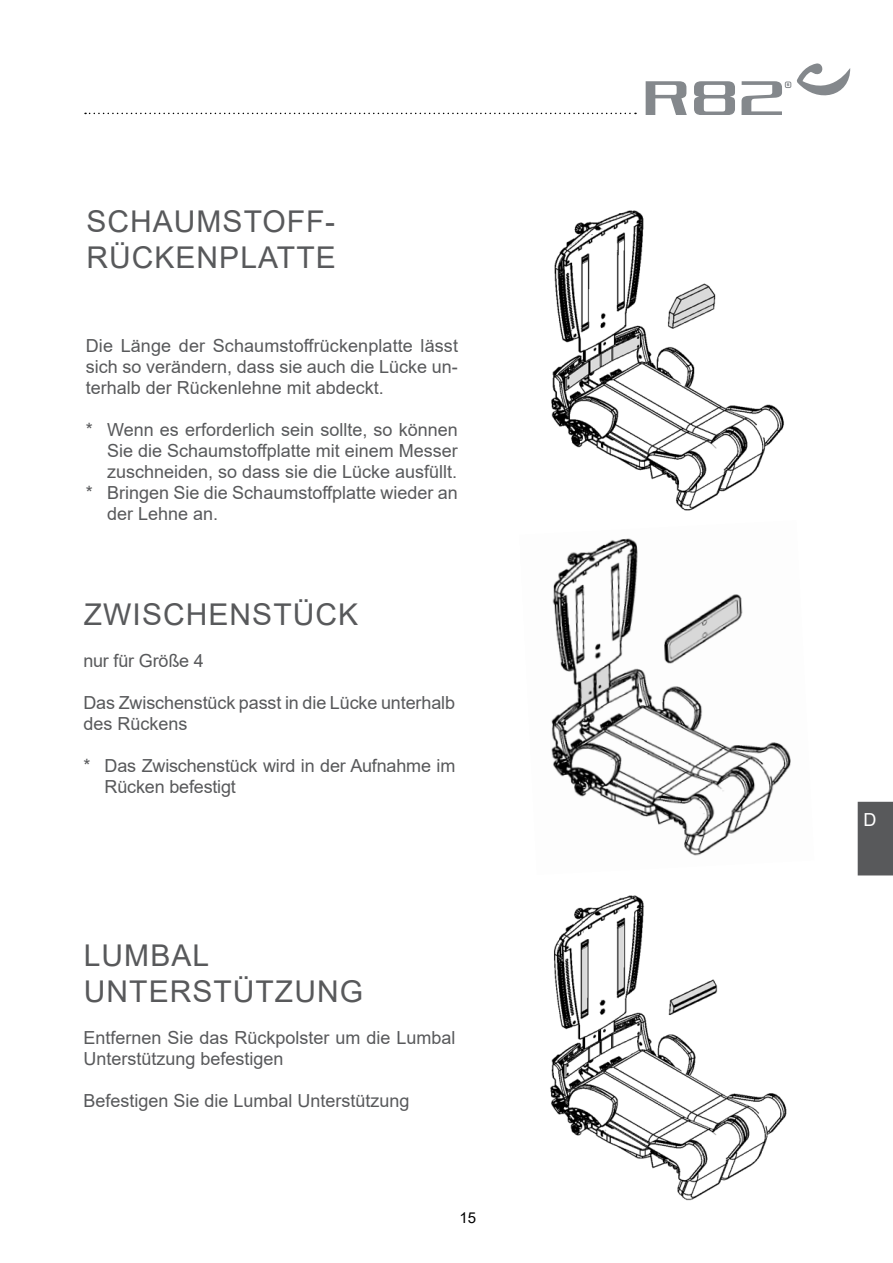
<style>
.page{position:relative;width:893px;height:1263px;background:#fff}
.page>*{position:absolute;margin:0;border:0;box-sizing:border-box;transform-origin:0 0}
.t1{font:30px/36px "Arial";letter-spacing:.035em;color:#58595b}
.t2{font:18px/21px "Arial";color:#58595b}
.t3{font:18px "Arial";color:#fff}
.t4{font:15px "Arial";color:#000}
</style>
<div class="page">
<img style="left:551px;top:210px;width:233px;height:301px">
<img style="left:550px;top:895px;width:237px;height:306px">
<img style="left:551px;top:538px;width:240px;height:318px">
<div style="left:858px;top:802px;width:35px;height:73px;background:#58595b"></div>
<svg style="left:85px;top:113px;width:551px;height:1px"></svg>
<svg style="left:797px;top:63px;width:53px;height:33px"></svg>
<svg style="left:646px;top:81px;width:41px;height:33px"></svg>
<svg style="left:694px;top:81px;width:41px;height:33px"></svg>
<svg style="left:741px;top:81px;width:50px;height:33px"></svg>
<h1 class="t1" style="left:86px;top:204px;width:251px">SCHAUMSTOFF-<br>RÜCKENPLATTE</h1>
<p class="t2" style="left:86px;top:335px;width:374px;text-align:justify">Die Länge der Schaumstoffrückenplatte lässt sich so verändern, dass sie auch die Lücke un&shy;terhalb der Rückenlehne mit abdeckt.</p>
<p class="t2" style="left:86px;top:419px;width:374px">* Wenn es erforderlich sein sollte, so können</p>
<p class="t2" style="left:107px;top:440px;width:352px">Sie die Schaumstoffplatte mit einem Messer</p>
<p class="t2" style="left:107px;top:461px;width:352px">zuschneiden, so dass sie die Lücke ausfüllt.</p>
<p class="t2" style="left:86px;top:482px;width:374px">* Bringen Sie die Schaumstoffplatte wieder an</p>
<p class="t2" style="left:107px;top:503px;width:113px">der Lehne an.</p>
<h1 class="t1" style="left:84px;top:596px;width:276px">ZWISCHENSTÜCK</h1>
<p class="t2" style="left:83px;top:650px;width:122px">nur für Größe 4</p>
<p class="t2" style="left:83px;top:692px;width:373px">Das Zwischenstück passt in die Lücke unterhalb des Rückens</p>
<p class="t2" style="left:105px;top:755px;width:352px;text-indent:-21px">* Das Zwischenstück wird in der Aufnahme im<br>Rücken befestigt</p>
<h1 class="t1" style="left:84px;top:937px;width:281px">LUMBAL<br>UNTERSTÜTZUNG</h1>
<p class="t2" style="left:83px;top:1027px;width:374px">Entfernen Sie das Rückpolster um die Lumbal<br>Unterstützung befestigen</p>
<p class="t2" style="left:83px;top:1090px;width:328px">Befestigen Sie die Lumbal Unterstützung</p>
<p class="t4" style="left:459px;top:1207px;width:18px">15</p>
<p class="t3" style="left:864px;top:807px;width:14px">D</p>
</div>
